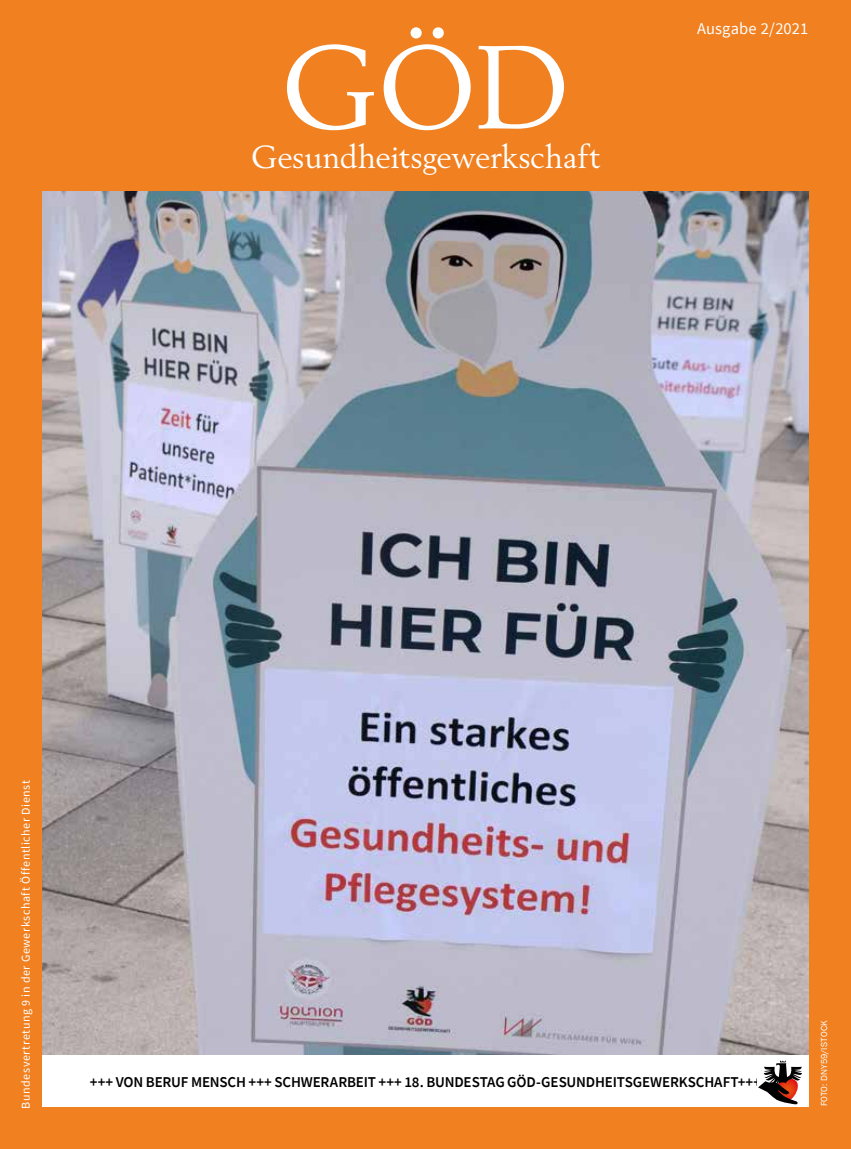
<style>
.page{position:relative;width:851px;height:1149px;background:#fff}
.page>*{position:absolute;margin:0;border:0;box-sizing:border-box;transform-origin:0 0}
.t1{font:31.5px "Berling";letter-spacing:.005em;color:#fff}
.t2{font:16.5px "Source Sans Pro";letter-spacing:.005em;color:#fff}
.t3{font:600 15px "Source Sans Pro";letter-spacing:-.01em;color:#000}
.t4{font:12px "Source Sans Pro";letter-spacing:.045em;color:#fff}
.t5{font:9px "Franklin Gothic";letter-spacing:.015em;color:#fff}
</style>
<div class="page">
<div style="left:0;top:0;width:850px;height:1148px;background:#f08020"></div>
<svg style="left:287px;top:27px;width:277px;height:103px"></svg>
<img style="left:43px;top:191px;width:765px;height:863px">
<div style="left:43px;top:1054px;width:765px;height:52px;background:#fff"></div>
<svg style="left:758px;top:1060px;width:43px;height:44px"></svg>
<h1 class="t1" style="left:250px;top:138px;width:351px">Gesundheitsgewerkschaft</h1>
<p class="t2" style="left:697px;top:18px;width:113px">Ausgabe 2/2021</p>
<p class="t4" style="left:18px;top:1108px;width:330px;rotate:-90deg">Bundesvertretung 9 in der Gewerkschaft Öffentlicher Dienst</p>
<p class="t3" style="left:90px;top:1071px;width:672px">+++ VON BERUF MENSCH +++ SCHWERARBEIT +++ 18. BUNDESTAG GÖD-GESUNDHEITSGEWERKSCHAFT+++</p>
<p class="t5" style="left:818px;top:1106px;width:88px;rotate:-90deg">FOTO: DNY59/ISTOCK</p>
</div>
